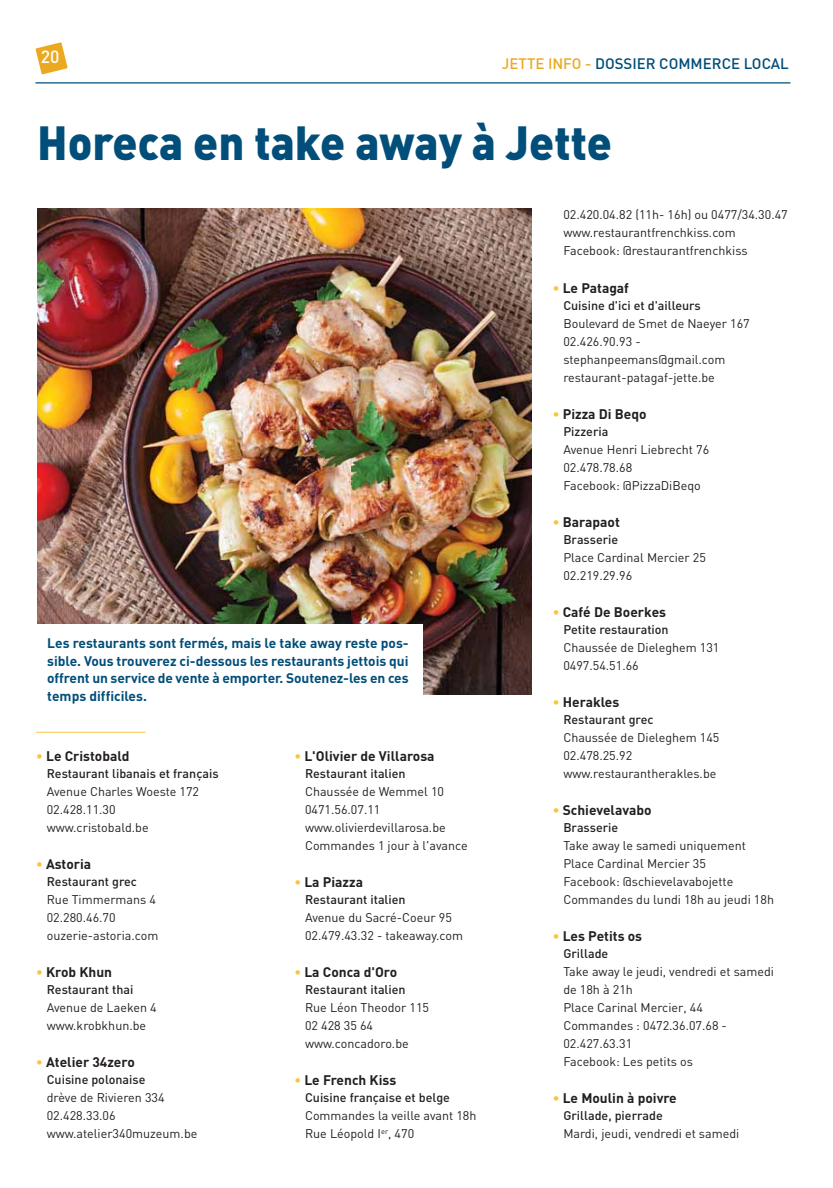
<style>
.page{position:relative;width:833px;height:1188px;background:#fff}
.page>*{position:absolute;margin:0;border:0;box-sizing:border-box;transform-origin:0 0}
.t1{font:900 47.25px "DIN";color:#004e79;scale:.95 1}
.t2{font:500 17.5px "DIN";color:#fff}
.t3{font:500 15px "DIN";color:#004e79}
.t4{font:700 13.75px "DIN";color:#231f20}
.t5{font:700 13.75px/17.5px "DIN";letter-spacing:-.005em;color:#004e79;text-align:justify}
.t6{font:12.5px/18px "DIN";color:#231f20}
.t7{font:500 12.5px "DIN";color:#231f20}
.s1{color:#eba921}
.s2{color:#fec23b}
</style>
<div class="page">
<svg style="left:36px;top:42px;width:31px;height:32px"></svg>
<hr style="left:35px;top:82px;width:755px;height:1px;background:#004e79">
<hr style="left:36px;top:731px;width:110px;height:1px;background:#fec23b">
<img style="left:38px;top:209px;width:493px;height:484px">
<div style="left:33px;top:624px;width:390px;height:99px;background:#fff"></div>
<h2 class="t2" style="left:41px;top:50px;width:20px">20</h2>
<p class="t3" style="left:502px;top:58px;width:288px"><span class="s1">JETTE INFO -</span> DOSSIER COMMERCE LOCAL</p>
<h1 class="t1" style="left:37px;top:126px;width:606px">Horeca en take away à Jette</h1>
<p class="t5" style="left:47px;top:636px;width:363px">Les restaurants sont fermés, mais le take away reste pos&shy;sible. Vous trouverez ci-dessous les restaurants jettois qui offrent un service de vente à emporter. Soutenez-les en ces temps difficiles.</p>
<p class="t4" style="left:36px;top:750px;width:95px"><span class="s2">•</span> Le Cristobald</p>
<p class="t7" style="left:47px;top:768px;width:173px">Restaurant libanais et français</p>
<p class="t6" style="left:47px;top:783px;width:154px">Avenue Charles Woeste 172<br>02.428.11.30 www.cristobald.be</p>
<p class="t4" style="left:36px;top:858px;width:57px"><span class="s2">•</span> Astoria</p>
<p class="t7" style="left:47px;top:876px;width:92px">Restaurant grec</p>
<p class="t6" style="left:47px;top:891px;width:113px">Rue Timmermans 4<br>02.280.46.70 ouzerie-astoria.com</p>
<p class="t4" style="left:36px;top:966px;width:78px"><span class="s2">•</span> Krob Khun</p>
<p class="t7" style="left:47px;top:984px;width:88px">Restaurant thai</p>
<p class="t6" style="left:47px;top:999px;width:111px">Avenue de Laeken 4 www.krobkhun.be</p>
<p class="t4" style="left:36px;top:1056px;width:100px"><span class="s2">•</span> Atelier 34zero</p>
<p class="t7" style="left:47px;top:1074px;width:100px">Cuisine polonaise</p>
<p class="t6" style="left:47px;top:1089px;width:152px">drève de Rivieren 334<br>02.428.33.06 www.atelier340muzeum.be</p>
<p class="t4" style="left:294px;top:750px;width:142px"><span class="s2">•</span> L'Olivier de Villarosa</p>
<p class="t7" style="left:305px;top:768px;width:102px">Restaurant italien</p>
<p class="t6" style="left:305px;top:783px;width:164px">Chaussée de Wemmel 10<br>0471.56.07.11 www.olivierdevillarosa.be<br>Commandes 1 jour à l'avance</p>
<p class="t4" style="left:294px;top:876px;width:70px"><span class="s2">•</span> La Piazza</p>
<p class="t7" style="left:305px;top:894px;width:102px">Restaurant italien</p>
<p class="t6" style="left:305px;top:909px;width:159px">Avenue du Sacré-Coeur 95<br>02.479.43.32 - takeaway.com</p>
<p class="t4" style="left:294px;top:966px;width:104px"><span class="s2">•</span> La Conca d'Oro</p>
<p class="t7" style="left:305px;top:984px;width:102px">Restaurant italien</p>
<p class="t6" style="left:305px;top:999px;width:126px">Rue Léon Theodor 115<br>02 428 35 64 www.concadoro.be</p>
<p class="t4" style="left:294px;top:1074px;width:103px"><span class="s2">•</span> Le French Kiss</p>
<p class="t7" style="left:305px;top:1092px;width:146px">Cuisine française et belge</p>
<p class="t6" style="left:305px;top:1107px;width:173px">Commandes la veille avant 18h<br>Rue Léopold I<sup>er</sup>, 470</p>
<p class="t6" style="left:563px;top:207px;width:226px">02.420.04.82 (11h- 16h) ou 0477/34.30.47 www.restaurantfrenchkiss.com<br>Facebook: @restaurantfrenchkiss</p>
<p class="t4" style="left:553px;top:282px;width:78px"><span class="s2">•</span> Le Patagaf</p>
<p class="t7" style="left:563px;top:300px;width:139px">Cuisine d'ici et d'ailleurs</p>
<p class="t6" style="left:563px;top:315px;width:188px">Boulevard de Smet de Naeyer 167<br>02.426.90.93 - stephanpeemans@gmail.com restaurant-patagaf-jette.be</p>
<p class="t4" style="left:553px;top:408px;width:95px"><span class="s2">•</span> Pizza Di Beqo</p>
<p class="t7" style="left:563px;top:426px;width:47px">Pizzeria</p>
<p class="t6" style="left:563px;top:441px;width:147px">Avenue Henri Liebrecht 76<br>02.478.78.68<br>Facebook: @PizzaDiBeqo</p>
<p class="t4" style="left:553px;top:516px;width:69px"><span class="s2">•</span> Barapaot</p>
<p class="t7" style="left:563px;top:534px;width:56px">Brasserie</p>
<p class="t6" style="left:563px;top:549px;width:144px">Place Cardinal Mercier 25<br>02.219.29.96</p>
<p class="t4" style="left:553px;top:606px;width:115px"><span class="s2">•</span> Café De Boerkes</p>
<p class="t7" style="left:563px;top:624px;width:107px">Petite restauration</p>
<p class="t6" style="left:563px;top:639px;width:158px">Chaussée de Dieleghem 131<br>0497.54.51.66</p>
<p class="t4" style="left:553px;top:696px;width:68px"><span class="s2">•</span> Herakles</p>
<p class="t7" style="left:563px;top:714px;width:92px">Restaurant grec</p>
<p class="t6" style="left:563px;top:729px;width:158px">Chaussée de Dieleghem 145<br>02.478.25.92 www.restaurantherakles.be</p>
<p class="t4" style="left:553px;top:804px;width:100px"><span class="s2">•</span> Schievelavabo</p>
<p class="t7" style="left:563px;top:822px;width:56px">Brasserie</p>
<p class="t6" style="left:563px;top:837px;width:212px">Take away le samedi uniquement<br>Place Cardinal Mercier 35<br>Facebook: @schievelavabojette<br>Commandes du lundi 18h au jeudi 18h</p>
<p class="t4" style="left:553px;top:930px;width:91px"><span class="s2">•</span> Les Petits os</p>
<p class="t7" style="left:563px;top:948px;width:46px">Grillade</p>
<p class="t6" style="left:563px;top:963px;width:212px">Take away le jeudi, vendredi et samedi de 18h à 21h<br>Place Carinal Mercier, 44<br>Commandes : 0472.36.07.68 -<br>02.427.63.31<br>Facebook: Les petits os</p>
<p class="t4" style="left:553px;top:1092px;width:126px"><span class="s2">•</span> Le Moulin à poivre</p>
<p class="t7" style="left:563px;top:1110px;width:101px">Grillade, pierrade</p>
<p class="t6" style="left:563px;top:1125px;width:177px">Mardi, jeudi, vendredi et samedi</p>
</div>
